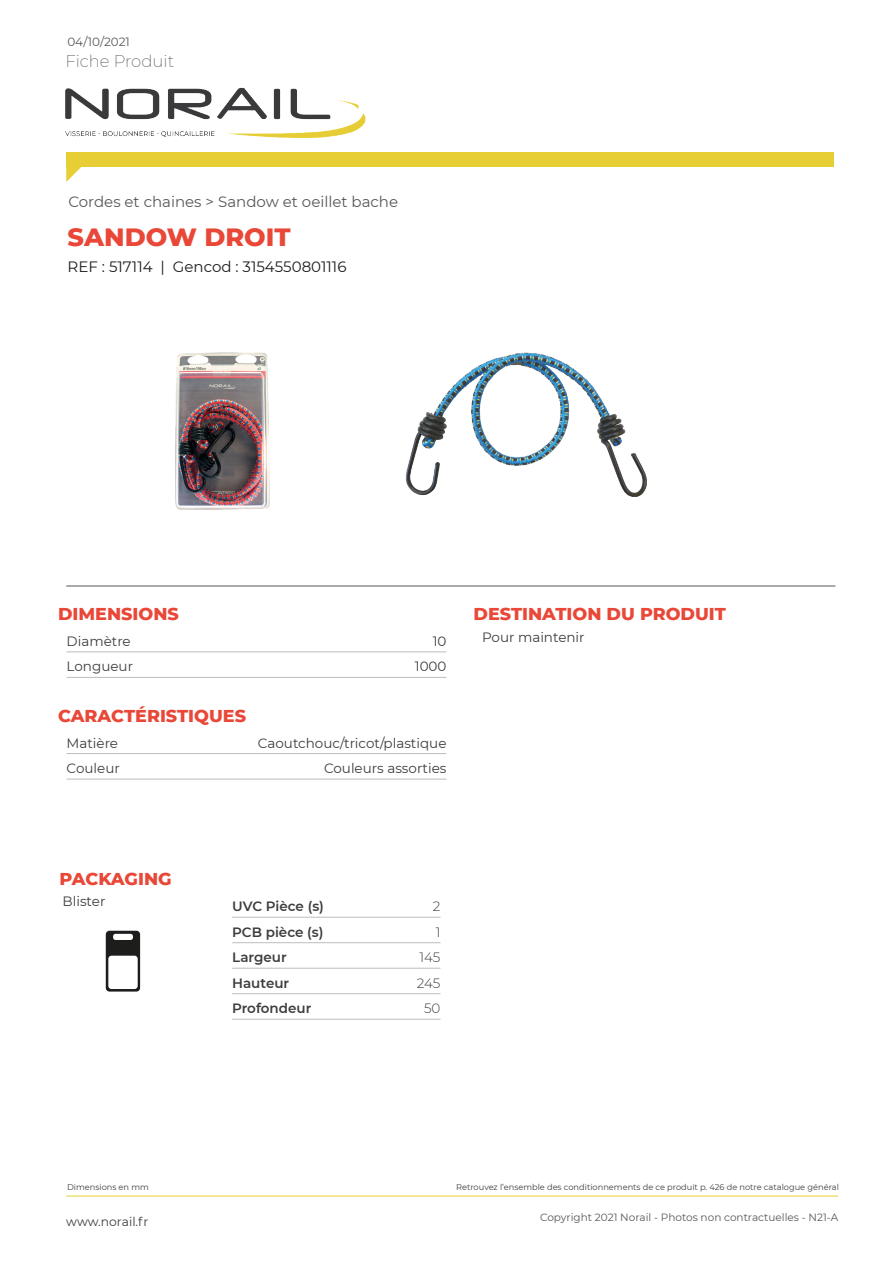
<style>
.page{position:relative;width:893px;height:1263px;background:#fff}
.page>*{position:absolute;margin:0;border:0;box-sizing:border-box;transform-origin:0 0}
.t1{font:800 25.5px "Montserrat";color:#e94737}
.t2{font:800 17.55px "Montserrat";color:#e94737}
.t3{font:200 16.5px "Montserrat";color:#575756}
.t4{font:15px "Montserrat";color:#575756}
.t5{font:15px "Montserrat";color:#1d1d1b}
.t6{font:13.5px "Montserrat";color:#3d3d3c}
.t7{font:600 13.5px "Montserrat";color:#3d3d3c}
.t8{font:300 13.5px "Montserrat";letter-spacing:-.005em;color:#3d3d3c}
.t9{font:12.3px "Montserrat";color:#3d3d3c}
.t10{font:12px "Montserrat";color:#575756}
.t11{font:10.5px "Montserrat";color:#575756}
.t12{font:8.25px "Montserrat";color:#3d3d3c}
</style>
<div class="page">
<div style="left:66px;top:152px;width:767px;height:15px;background:#e7ce35"></div>
<svg style="left:66px;top:167px;width:15px;height:15px"></svg>
<img style="left:65px;top:87px;width:301px;height:51px">
<hr style="left:66px;top:586px;width:769px;height:1px;background:#575756">
<hr style="left:66px;top:1196px;width:772px;height:1px;background:#e7ce35">
<hr style="left:67px;top:651px;width:379px;height:1px;background:#bdbdbc">
<hr style="left:67px;top:677px;width:379px;height:1px;background:#bdbdbc">
<hr style="left:67px;top:753px;width:379px;height:1px;background:#bdbdbc">
<hr style="left:67px;top:779px;width:379px;height:1px;background:#bdbdbc">
<hr style="left:232px;top:917px;width:208px;height:1px;background:#bdbdbc">
<hr style="left:232px;top:942px;width:208px;height:1px;background:#bdbdbc">
<hr style="left:232px;top:968px;width:208px;height:1px;background:#bdbdbc">
<hr style="left:232px;top:993px;width:208px;height:1px;background:#bdbdbc">
<hr style="left:232px;top:1019px;width:208px;height:1px;background:#bdbdbc">
<svg style="left:106px;top:931px;width:34px;height:60px"></svg>
<img style="left:405px;top:352px;width:242px;height:144px">
<img style="left:176px;top:353px;width:94px;height:157px">
<p class="t10" style="left:67px;top:33px;width:64px">04/10/2021</p>
<p class="t3" style="left:65px;top:50px;width:110px">Fiche Produit</p>
<p class="t4" style="left:68px;top:192px;width:331px">Cordes et chaines &gt; Sandow et oeillet bache</p>
<p class="t1" style="left:68px;top:219px;width:225px">SANDOW DROIT</p>
<p class="t5" style="left:68px;top:256px;width:280px">REF : 517114 | Gencod : 3154550801116</p>
<p class="t2" style="left:58px;top:601px;width:122px">DIMENSIONS</p>
<p class="t6" style="left:67px;top:632px;width:66px">Diamètre</p>
<p class="t6" style="left:433px;top:632px;width:15px">10</p>
<p class="t6" style="left:67px;top:657px;width:68px">Longueur</p>
<p class="t6" style="left:415px;top:657px;width:33px">1000</p>
<p class="t2" style="left:58px;top:703px;width:189px">CARACTÉRISTIQUES</p>
<p class="t6" style="left:67px;top:733px;width:53px">Matière</p>
<p class="t6" style="left:258px;top:733px;width:190px">Caoutchouc/tricot/plastique</p>
<p class="t6" style="left:67px;top:759px;width:55px">Couleur</p>
<p class="t6" style="left:324px;top:759px;width:124px">Couleurs assorties</p>
<p class="t2" style="left:474px;top:601px;width:254px">DESTINATION DU PRODUIT</p>
<p class="t6" style="left:482px;top:628px;width:104px">Pour maintenir</p>
<p class="t2" style="left:60px;top:866px;width:114px">PACKAGING</p>
<p class="t6" style="left:63px;top:892px;width:44px">Blister</p>
<p class="t7" style="left:232px;top:897px;width:93px">UVC Pièce (s)</p>
<p class="t8" style="left:433px;top:897px;width:9px">2</p>
<p class="t7" style="left:232px;top:922px;width:93px">PCB pièce (s)</p>
<p class="t8" style="left:436px;top:923px;width:6px">1</p>
<p class="t7" style="left:232px;top:948px;width:56px">Largeur</p>
<p class="t8" style="left:419px;top:948px;width:23px">145</p>
<p class="t7" style="left:232px;top:973px;width:59px">Hauteur</p>
<p class="t8" style="left:417px;top:974px;width:25px">245</p>
<p class="t7" style="left:232px;top:999px;width:81px">Profondeur</p>
<p class="t8" style="left:424px;top:999px;width:18px">50</p>
<p class="t12" style="left:67px;top:1182px;width:83px">Dimensions en mm</p>
<p class="t12" style="left:456px;top:1182px;width:384px">Retrouvez l’ensemble des conditionnements de ce produit p. 426 de notre catalogue général</p>
<p class="t9" style="left:66px;top:1213px;width:84px">www.norail.fr</p>
<p class="t11" style="left:540px;top:1209px;width:300px">Copyright 2021 Norail - Photos non contractuelles - N21-A</p>
</div>
